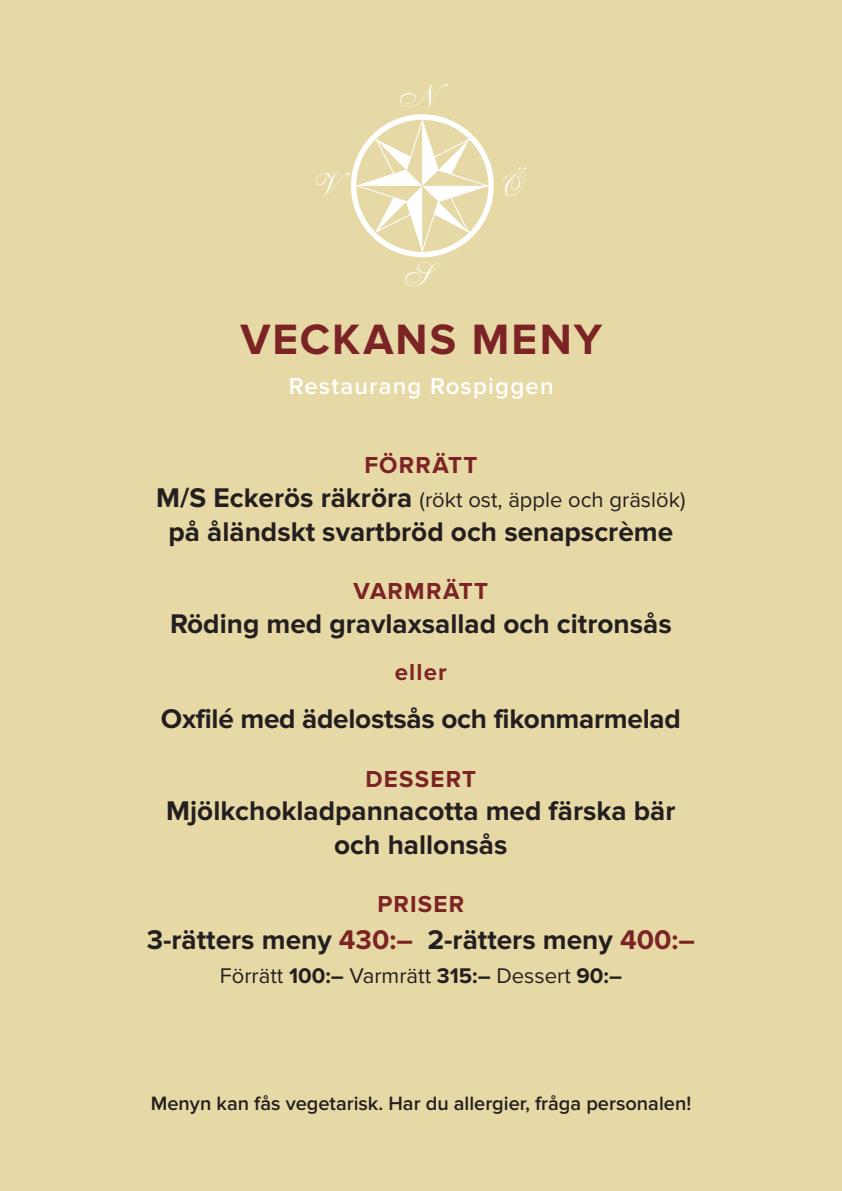
<style>
.page{position:relative;width:842px;height:1191px;background:#fff}
.page>*{position:absolute;margin:0;border:0;box-sizing:border-box;transform-origin:0 0}
.t1{font:700 44px "Proxima Nova";letter-spacing:.045em;color:#7c2326}
.t2{font:700 28px/33.6px "Proxima Nova";color:#231f20;text-align:center}
.t3{font:700 24px "Proxima Nova";letter-spacing:.05em;color:#7c2326}
.t4{font:600 24px "Proxima Nova";letter-spacing:.05em;color:#fff}
.t5{font:22px "Proxima Nova";color:#231f20}
.t6{font:600 20px "Proxima Nova";color:#231f20}
.s1{font-weight:700;font-size:28px}
.s2{color:#7c2326}
.s3{font-weight:700}
</style>
<div class="page">
<div style="left:1px;top:0;width:841px;height:1191px;background:#e6d9a5"></div>
<svg style="left:400px;top:84px;width:48px;height:24px"></svg>
<svg style="left:502px;top:167px;width:24px;height:29px"></svg>
<svg style="left:316px;top:114px;width:178px;height:172px"></svg>
<p class="t1" style="left:240px;top:314px;width:363px">VECKANS MENY</p>
<p class="t4" style="left:289px;top:372px;width:266px">Restaurang Rospiggen</p>
<p class="t3" style="left:364px;top:451px;width:114px">FÖRRÄTT</p>
<p class="t5" style="left:156px;top:487px;width:531px"><span class="s1">M/S Eckerös räkröra</span> (rökt ost, äpple och gräslök)</p>
<p class="t2" style="left:169px;top:515px;width:506px">på åländskt svartbröd och senapscrème</p>
<p class="t3" style="left:354px;top:577px;width:136px">VARMRÄTT</p>
<p class="t2" style="left:170px;top:607px;width:503px">Röding med gravlaxsallad och citronsås</p>
<p class="t3" style="left:395px;top:658px;width:54px">eller</p>
<p class="t2" style="left:161px;top:702px;width:521px">Oxfilé med ädelostsås och fikonmarmelad</p>
<p class="t3" style="left:365px;top:764px;width:112px">DESSERT</p>
<p class="t2" style="left:166px;top:794px;width:511px">Mjölkchokladpannacotta med färska bär och hallonsås</p>
<p class="t3" style="left:377px;top:890px;width:88px">PRISER</p>
<p class="t2" style="left:147px;top:923px;width:550px">3-rätters meny <span class="s2">430:–</span> 2-rätters meny <span class="s2">400:–</span></p>
<p class="t5" style="left:220px;top:963px;width:404px">Förrätt <span class="s3">100:–</span> Varmrätt <span class="s3">315:–</span> Dessert <span class="s3">90:–</span></p>
<p class="t6" style="left:151px;top:1091px;width:542px">Menyn kan fås vegetarisk. Har du allergier, fråga personalen!</p>
</div>
